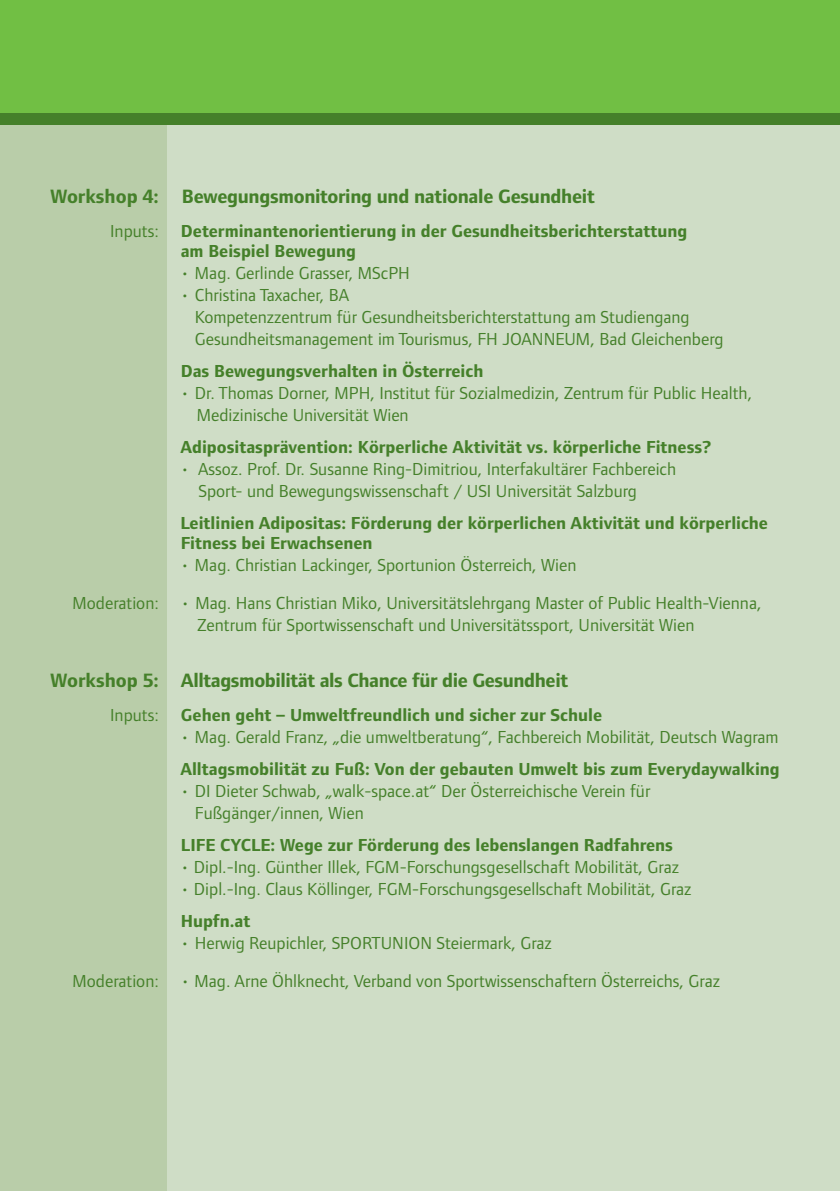
<style>
.page{position:relative;width:840px;height:1191px;background:#fff}
.page>*{position:absolute;margin:0;border:0;box-sizing:border-box;transform-origin:0 0}
.t1{font:700 20px "Foundry Form Sans";letter-spacing:-.015em;color:#45802a}
.t2{font:18px/22px "Foundry Form Sans";color:#45802a}
.t3{font:700 18px/20px "Foundry Form Sans";color:#45802a}
.t4{font:18px/22px "Foundry Form Sans Book OSF";color:#45802a}
.s1{font-weight:400}
</style>
<div class="page">
<div style="left:0;top:0;width:839px;height:113px;background:#71bf44"></div>
<div style="left:0;top:125px;width:839px;height:1066px;background:#cfddc6"></div>
<div style="left:0;top:125px;width:166px;height:1066px;background:#b9cda9"></div>
<div style="left:0;top:113px;width:839px;height:12px;background:#45802a"></div>
<p class="t1" style="left:50px;top:189px;width:545px">Workshop 4: Bewegungsmonitoring und nationale Gesundheit</p>
<p class="t3" style="left:180px;top:223px;width:508px;text-indent:-70px"><span class="s1">Inputs:</span> Determinantenorientierung in der Gesundheitsberichterstattung am Beispiel Bewegung</p>
<p class="t2" style="left:180px;top:264px;width:231px">• Mag. Gerlinde Grasser, MScPH</p>
<p class="t2" style="left:195px;top:286px;width:530px;text-indent:-14px">• Christina Taxacher, BA<br>Kompetenzzentrum für Gesundheitsberichterstattung am Studiengang<br>Gesundheitsmanagement im Tourismus, FH JOANNEUM, Bad Gleichenberg</p>
<p class="t3" style="left:180px;top:363px;width:304px">Das Bewegungsverhalten in Österreich</p>
<p class="t2" style="left:196px;top:384px;width:556px;text-indent:-16px">• Dr. Thomas Dorner, MPH, Institut für Sozialmedizin, Zentrum für Public Health,<br>Medizinische Universität Wien</p>
<p class="t3" style="left:180px;top:439px;width:532px">Adipositasprävention: Körperliche Aktivität vs. körperliche Fitness?</p>
<p class="t2" style="left:198px;top:460px;width:479px;text-indent:-18px">• Assoz. Prof. Dr. Susanne Ring-Dimitriou, Interfakultärer Fachbereich<br>Sport- und Bewegungswissenschaft / USI Universität Salzburg</p>
<p class="t3" style="left:180px;top:515px;width:588px">Leitlinien Adipositas: Förderung der körperlichen Aktivität und körperliche<br>Fitness bei Erwachsenen</p>
<p class="t2" style="left:180px;top:556px;width:397px">• Mag. Christian Lackinger, Sportunion Österreich, Wien</p>
<p class="t4" style="left:197px;top:594px;width:565px;text-indent:-125px">Moderation: • Mag. Hans Christian Miko, Universitätslehrgang Master of Public Health-Vienna,<br>Zentrum für Sportwissenschaft und Universitätssport, Universität Wien</p>
<p class="t1" style="left:50px;top:673px;width:519px">Workshop 5: Alltagsmobilität als Chance für die Gesundheit</p>
<p class="t3" style="left:110px;top:707px;width:493px"><span class="s1">Inputs:</span> Gehen geht – Umweltfreundlich und sicher zur Schule</p>
<p class="t2" style="left:180px;top:728px;width:599px">• Mag. Gerald Franz, „die umweltberatung“, Fachbereich Mobilität, Deutsch Wagram</p>
<p class="t3" style="left:180px;top:761px;width:600px">Alltagsmobilität zu Fuß: Von der gebauten Umwelt bis zum Everydaywalking</p>
<p class="t2" style="left:195px;top:782px;width:457px;text-indent:-14px">• DI Dieter Schwab, „walk-space.at“ Der Österreichische Verein für<br>Fußgänger/innen, Wien</p>
<p class="t3" style="left:181px;top:837px;width:493px">LIFE CYCLE: Wege zur Förderung des lebenslangen Radfahrens</p>
<p class="t2" style="left:180px;top:858px;width:500px">• Dipl.-Ing. Günther Illek, FGM-Forschungsgesellschaft Mobilität, Graz</p>
<p class="t2" style="left:180px;top:880px;width:512px">• Dipl.-Ing. Claus Köllinger, FGM-Forschungsgesellschaft Mobilität, Graz</p>
<p class="t3" style="left:180px;top:913px;width:71px">Hupfn.at</p>
<p class="t2" style="left:72px;top:926px;width:648px;line-height:38px;text-indent:108px">• Herwig Reupichler, SPORTUNION Steiermark, Graz<br>Moderation: • Mag. Arne Öhlknecht, Verband von Sportwissenschaftern Österreichs, Graz</p>
</div>
